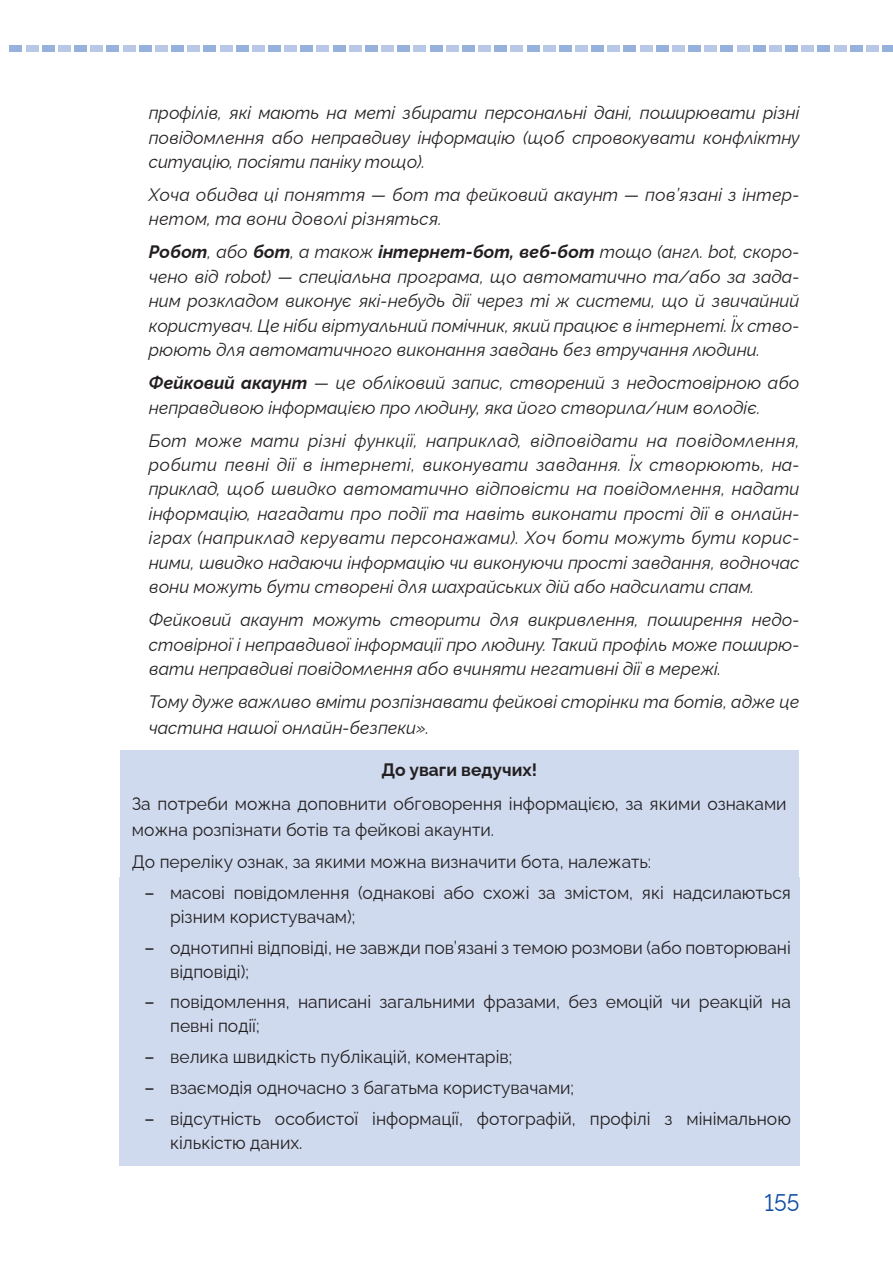
<style>
.page{position:relative;width:893px;height:1263px;background:#fff}
.page>*{position:absolute;margin:0;border:0;box-sizing:border-box;transform-origin:0 0}
.t1{font:24px "Raleway";color:#0d4da1;scale:.95 1}
.t2{font:italic 18px/24.5px "Raleway";color:#231f20;text-align:justify}
.t3{font:18px/24px "Raleway";color:#231f20}
.t4{font:700 18px "Raleway";color:#231f20}
.s1{font-weight:700}
.s2{font-weight:500}
</style>
<div class="page">
<div style="left:10px;top:45px;width:12px;height:7px;background:#96b1dc"></div>
<div style="left:26px;top:45px;width:12px;height:7px;background:#b8c8e6"></div>
<div style="left:42px;top:45px;width:13px;height:7px;background:#96b1dc"></div>
<div style="left:58px;top:45px;width:13px;height:7px;background:#b8c8e6"></div>
<div style="left:74px;top:45px;width:13px;height:7px;background:#96b1dc"></div>
<div style="left:90px;top:45px;width:13px;height:7px;background:#b8c8e6"></div>
<div style="left:107px;top:45px;width:12px;height:7px;background:#96b1dc"></div>
<div style="left:123px;top:45px;width:12px;height:7px;background:#b8c8e6"></div>
<div style="left:139px;top:45px;width:13px;height:7px;background:#96b1dc"></div>
<div style="left:155px;top:45px;width:13px;height:7px;background:#b8c8e6"></div>
<div style="left:171px;top:45px;width:13px;height:7px;background:#96b1dc"></div>
<div style="left:187px;top:45px;width:13px;height:7px;background:#b8c8e6"></div>
<div style="left:203px;top:45px;width:13px;height:7px;background:#96b1dc"></div>
<div style="left:220px;top:45px;width:12px;height:7px;background:#b8c8e6"></div>
<div style="left:236px;top:45px;width:13px;height:7px;background:#96b1dc"></div>
<div style="left:252px;top:45px;width:13px;height:7px;background:#b8c8e6"></div>
<div style="left:268px;top:45px;width:13px;height:7px;background:#96b1dc"></div>
<div style="left:284px;top:45px;width:13px;height:7px;background:#b8c8e6"></div>
<div style="left:300px;top:45px;width:13px;height:7px;background:#96b1dc"></div>
<div style="left:317px;top:45px;width:12px;height:7px;background:#b8c8e6"></div>
<div style="left:333px;top:45px;width:12px;height:7px;background:#96b1dc"></div>
<div style="left:349px;top:45px;width:13px;height:7px;background:#b8c8e6"></div>
<div style="left:365px;top:45px;width:13px;height:7px;background:#96b1dc"></div>
<div style="left:381px;top:45px;width:13px;height:7px;background:#b8c8e6"></div>
<div style="left:397px;top:45px;width:13px;height:7px;background:#96b1dc"></div>
<div style="left:414px;top:45px;width:12px;height:7px;background:#b8c8e6"></div>
<div style="left:430px;top:45px;width:12px;height:7px;background:#96b1dc"></div>
<div style="left:446px;top:45px;width:13px;height:7px;background:#b8c8e6"></div>
<div style="left:462px;top:45px;width:13px;height:7px;background:#96b1dc"></div>
<div style="left:478px;top:45px;width:13px;height:7px;background:#b8c8e6"></div>
<div style="left:494px;top:45px;width:13px;height:7px;background:#96b1dc"></div>
<div style="left:510px;top:45px;width:13px;height:7px;background:#b8c8e6"></div>
<div style="left:527px;top:45px;width:12px;height:7px;background:#96b1dc"></div>
<div style="left:543px;top:45px;width:13px;height:7px;background:#b8c8e6"></div>
<div style="left:559px;top:45px;width:13px;height:7px;background:#96b1dc"></div>
<div style="left:575px;top:45px;width:13px;height:7px;background:#b8c8e6"></div>
<div style="left:591px;top:45px;width:13px;height:7px;background:#96b1dc"></div>
<div style="left:607px;top:45px;width:13px;height:7px;background:#b8c8e6"></div>
<div style="left:624px;top:45px;width:12px;height:7px;background:#96b1dc"></div>
<div style="left:640px;top:45px;width:12px;height:7px;background:#b8c8e6"></div>
<div style="left:656px;top:45px;width:13px;height:7px;background:#96b1dc"></div>
<div style="left:672px;top:45px;width:13px;height:7px;background:#b8c8e6"></div>
<div style="left:688px;top:45px;width:13px;height:7px;background:#96b1dc"></div>
<div style="left:704px;top:45px;width:13px;height:7px;background:#b8c8e6"></div>
<div style="left:720px;top:45px;width:13px;height:7px;background:#96b1dc"></div>
<div style="left:737px;top:45px;width:12px;height:7px;background:#b8c8e6"></div>
<div style="left:753px;top:45px;width:13px;height:7px;background:#96b1dc"></div>
<div style="left:769px;top:45px;width:13px;height:7px;background:#b8c8e6"></div>
<div style="left:785px;top:45px;width:13px;height:7px;background:#96b1dc"></div>
<div style="left:801px;top:45px;width:13px;height:7px;background:#b8c8e6"></div>
<div style="left:866px;top:45px;width:12px;height:7px;background:#b8c8e6"></div>
<div style="left:817px;top:45px;width:13px;height:7px;background:#96b1dc"></div>
<div style="left:882px;top:45px;width:11px;height:7px;background:#96b1dc"></div>
<div style="left:834px;top:45px;width:12px;height:7px;background:#b8c8e6"></div>
<div style="left:850px;top:45px;width:13px;height:7px;background:#96b1dc"></div>
<div style="left:120px;top:751px;width:679px;height:42px;background:#cfdaee"></div>
<div style="left:120px;top:785px;width:679px;height:68px;background:#cfdaee"></div>
<div style="left:120px;top:842px;width:679px;height:43px;background:#cfdaee"></div>
<div style="left:119px;top:877px;width:680px;height:63px;background:#cfdaee"></div>
<div style="left:119px;top:932px;width:680px;height:62px;background:#cfdaee"></div>
<div style="left:119px;top:987px;width:680px;height:62px;background:#cfdaee"></div>
<div style="left:119px;top:1042px;width:680px;height:38px;background:#cfdaee"></div>
<div style="left:119px;top:1073px;width:680px;height:38px;background:#cfdaee"></div>
<div style="left:119px;top:1104px;width:680px;height:62px;background:#cfdaee"></div>
<p class="t2" style="left:149px;top:98px;width:652px">профілів, які мають на меті збирати персональні дані, поширювати різні повідомлення або неправдиву інформацію (щоб спровокувати конфліктну ситуацію, посіяти паніку тощо).</p>
<p class="t2" style="left:149px;top:180px;width:652px">Хоча обидва ці поняття — бот та фейковий акаунт — пов’язані з інтер&shy;нетом, та вони доволі різняться.</p>
<p class="t2" style="left:149px;top:238px;width:652px"><span class="s1">Робот</span>, або <span class="s1">бот</span>, а також <span class="s1">інтернет-бот, веб-бот</span> тощо (англ. bot, скоро&shy;чено від robot) — спеціальна програма, що автоматично та/або за зада&shy;ним розкладом виконує які-небудь дії через ті ж системи, що й звичайний користувач. Це ніби віртуальний помічник, який працює в інтернеті. Їх ство&shy;рюють для автоматичного виконання завдань без втручання людини.</p>
<p class="t2" style="left:149px;top:369px;width:652px"><span class="s1">Фейковий акаунт</span> — це обліковий запис, створений з недостовірною або неправдивою інформацією про людину, яка його створила/ним володіє.</p>
<p class="t2" style="left:149px;top:426px;width:652px">Бот може мати різні функції, наприклад, відповідати на повідомлення, робити певні дії в інтернеті, виконувати завдання. Їх створюють, на&shy;приклад, щоб швидко автоматично відповісти на повідомлення, надати інформацію, нагадати про події та навіть виконати прості дії в онлайн&shy;іграх (наприклад керувати персонажами). Хоч боти можуть бути корис&shy;ними, швидко надаючи інформацію чи виконуючи прості завдання, водночас вони можуть бути створені для шахрайських дій або надсилати спам.</p>
<p class="t2" style="left:149px;top:606px;width:652px">Фейковий акаунт можуть створити для викривлення, поширення недо&shy;стовірної і неправдивої інформації про людину. Такий профіль може поширю&shy;вати неправдиві повідомлення або вчиняти негативні дії в мережі.</p>
<p class="t2" style="left:149px;top:687px;width:652px;line-height:25.5px">Тому дуже важливо вміти розпізнавати фейкові сторінки та ботів, адже це частина нашої онлайн-безпеки».</p>
<p class="t4" style="left:381px;top:756px;width:157px">До уваги ведучих!</p>
<p class="t3" style="left:132px;top:789px;width:656px;line-height:25.5px">За потреби можна доповнити обговорення інформацією, за якими ознаками можна розпізнати ботів та фейкові акаунти.</p>
<p class="t3" style="left:132px;top:848px;width:521px">До переліку ознак, за якими можна визначити бота, належать:</p>
<p class="t3" style="left:170px;top:878px;width:622px;text-indent:-26px"><span class="s2">–</span> масові повідомлення (однакові або схожі за змістом, які надсилаються різним користувачам);</p>
<p class="t3" style="left:170px;top:933px;width:622px;text-indent:-26px"><span class="s2">–</span> однотипні відповіді, не завжди пов’язані з темою розмови (або повторювані відповіді);</p>
<p class="t3" style="left:170px;top:988px;width:622px;text-indent:-26px"><span class="s2">–</span> повідомлення, написані загальними фразами, без емоцій чи реакцій на певні події;</p>
<p class="t3" style="left:145px;top:1043px;width:369px"><span class="s2">–</span> велика швидкість публікацій, коментарів;</p>
<p class="t3" style="left:145px;top:1074px;width:431px"><span class="s2">–</span> взаємодія одночасно з багатьма користувачами;</p>
<p class="t3" style="left:170px;top:1104px;width:622px;text-indent:-26px"><span class="s2">–</span> відсутність особистої інформації, фотографій, профілі з мінімальною кількістю даних.</p>
<h1 class="t1" style="left:765px;top:1184px;width:38px">155</h1>
</div>
